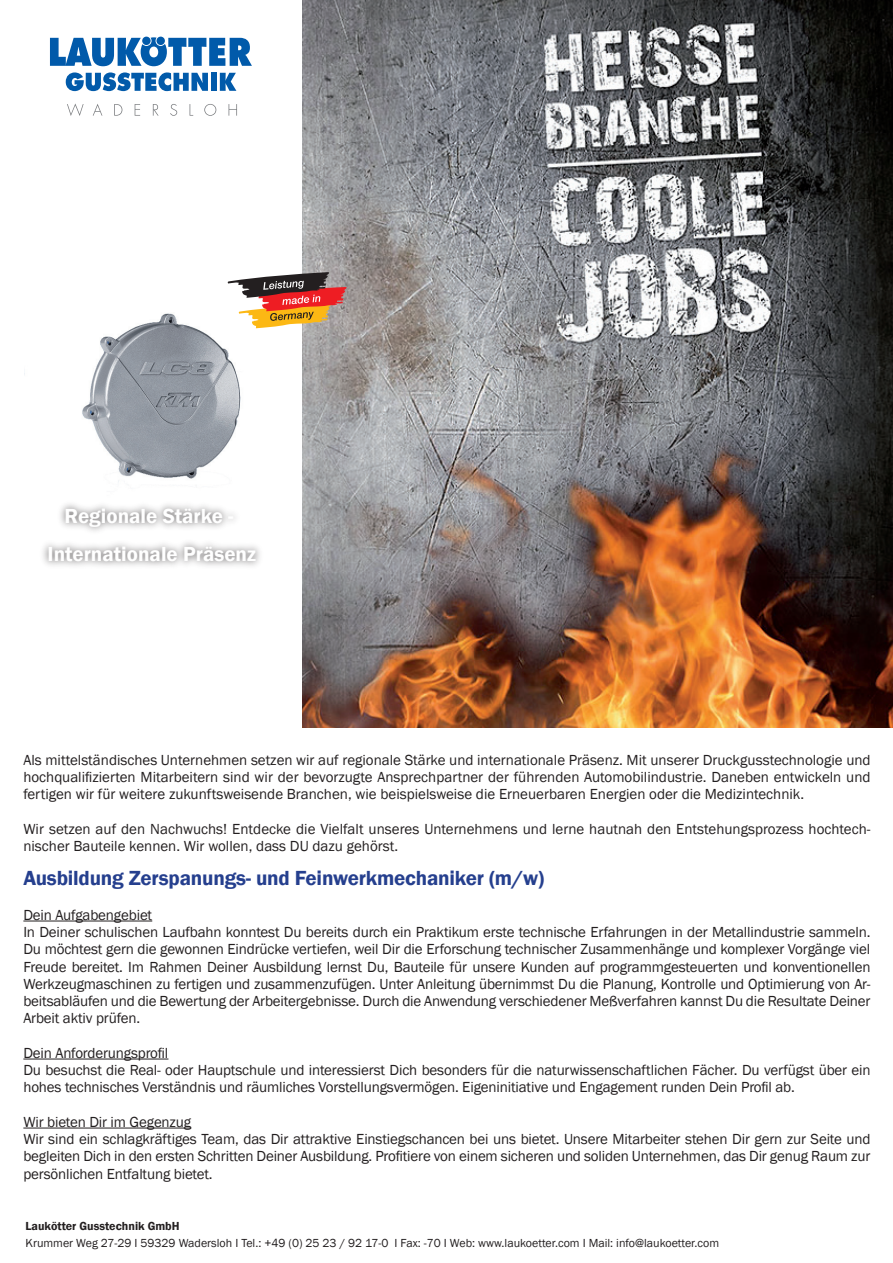
<style>
.page{position:relative;width:893px;height:1263px;background:#fff}
.page>*{position:absolute;margin:0;border:0;box-sizing:border-box;transform-origin:0 0}
.t1{font:600 21px "Franklin Gothic";letter-spacing:-.01em;color:#253f8e}
.t2{font:600 21px/37.8px "Franklin Gothic";color:#fff;text-align:center}
.t3{font:15px/17.2px "Franklin Gothic";letter-spacing:-.01em;color:#231f20}
.t4{font:12px "Franklin Gothic";color:#231f20}
.t5{font:600 12px "Franklin Gothic";color:#231f20}
</style>
<div class="page">
<hr style="left:23px;top:921px;width:129px;height:1px;background:#231f20">
<hr style="left:23px;top:1059px;width:145px;height:1px;background:#231f20">
<hr style="left:23px;top:1128px;width:168px;height:1px;background:#231f20">
<img style="left:302px;top:0;width:591px;height:727px">
<div style="left:39px;top:499px;width:226px;height:72px;background:#231f20;opacity:.75"></div>
<svg style="left:66px;top:72px;width:142px;height:19px"></svg>
<div style="left:211px;top:73px;width:6px;height:18px;background:#015aaa"></div>
<svg style="left:220px;top:73px;width:16px;height:18px"></svg>
<svg style="left:50px;top:37px;width:202px;height:29px"></svg>
<div style="left:142px;top:37px;width:9px;height:8px;background:#015aaa;border-radius:50%"></div>
<div style="left:156px;top:37px;width:9px;height:8px;background:#015aaa;border-radius:50%"></div>
<svg style="left:67px;top:103px;width:17px;height:13px"></svg>
<svg style="left:93px;top:104px;width:9px;height:12px"></svg>
<svg style="left:114px;top:104px;width:8px;height:12px"></svg>
<svg style="left:135px;top:104px;width:5px;height:12px"></svg>
<svg style="left:153px;top:104px;width:6px;height:12px"></svg>
<svg style="left:170px;top:104px;width:7px;height:12px"></svg>
<svg style="left:190px;top:104px;width:3px;height:12px"></svg>
<svg style="left:204px;top:104px;width:12px;height:12px"></svg>
<svg style="left:229px;top:104px;width:8px;height:12px"></svg>
<img style="left:24px;top:313px;width:235px;height:169px">
<svg style="left:228px;top:272px;width:119px;height:56px"></svg>
<h1 class="t2" style="left:48px;top:497px;width:210px">Regionale Stärke -<br>Internationale Präsenz</h1>
<p class="t3" style="left:23px;top:751px;width:849px;text-align:justify">Als mittelständisches Unternehmen setzen wir auf regionale Stärke und internationale Präsenz. Mit unserer Druckgusstechnologie und hochqualifizierten Mitarbeitern sind wir der bevorzugte Ansprechpartner der führenden Automobilindustrie. Daneben entwickeln und fertigen wir für weitere zukunftsweisende Branchen, wie beispielsweise die Erneuerbaren Energien oder die Medizintechnik.</p>
<p class="t3" style="left:23px;top:820px;width:849px">Wir setzen auf den Nachwuchs! Entdecke die Vielfalt unseres Unternehmens und lerne hautnah den Entstehungsprozess hochtech&shy;nischer Bauteile kennen. Wir wollen, dass DU dazu gehörst.</p>
<h1 class="t1" style="left:23px;top:865px;width:522px">Ausbildung Zerspanungs- und Feinwerkmechaniker (m/w)</h1>
<p class="t3" style="left:23px;top:906px;width:849px">Dein Aufgabengebiet<br>In Deiner schulischen Laufbahn konntest Du bereits durch ein Praktikum erste technische Erfahrungen in der Metallindustrie sammeln.<br>Du möchtest gern die gewonnen Eindrücke vertiefen, weil Dir die Erforschung technischer Zusammenhänge und komplexer Vorgänge viel Freude bereitet. Im Rahmen Deiner Ausbildung lernst Du, Bauteile für unsere Kunden auf programmgesteuerten und konventionellen Werkzeugmaschinen zu fertigen und zusammenzufügen. Unter Anleitung übernimmst Du die Planung, Kontrolle und Optimierung von Ar&shy;beitsabläufen und die Bewertung der Arbeitergebnisse. Durch die Anwendung verschiedener Meßverfahren kannst Du die Resultate Deiner Arbeit aktiv prüfen.</p>
<p class="t3" style="left:23px;top:1044px;width:849px">Dein Anforderungsprofil<br>Du besuchst die Real- oder Hauptschule und interessierst Dich besonders für die naturwissenschaftlichen Fächer. Du verfügst über ein hohes technisches Verständnis und räumliches Vorstellungsvermögen. Eigeninitiative und Engagement runden Dein Profil ab.</p>
<p class="t3" style="left:23px;top:1113px;width:849px">Wir bieten Dir im Gegenzug<br>Wir sind ein schlagkräftiges Team, das Dir attraktive Einstiegschancen bei uns bietet. Unsere Mitarbeiter stehen Dir gern zur Seite und begleiten Dich in den ersten Schritten Deiner Ausbildung. Profitiere von einem sicheren und soliden Unternehmen, das Dir genug Raum zur persönlichen Entfaltung bietet.</p>
<p class="t5" style="left:26px;top:1219px;width:156px">Laukötter Gusstechnik GmbH</p>
<p class="t4" style="left:26px;top:1235px;width:695px">Krummer Weg 27-29 I 59329 Wadersloh I Tel.: +49 (0) 25 23 / 92 17-0 I Fax: -70 I Web: www.laukoetter.com I Mail: info@laukoetter.com</p>
</div>
